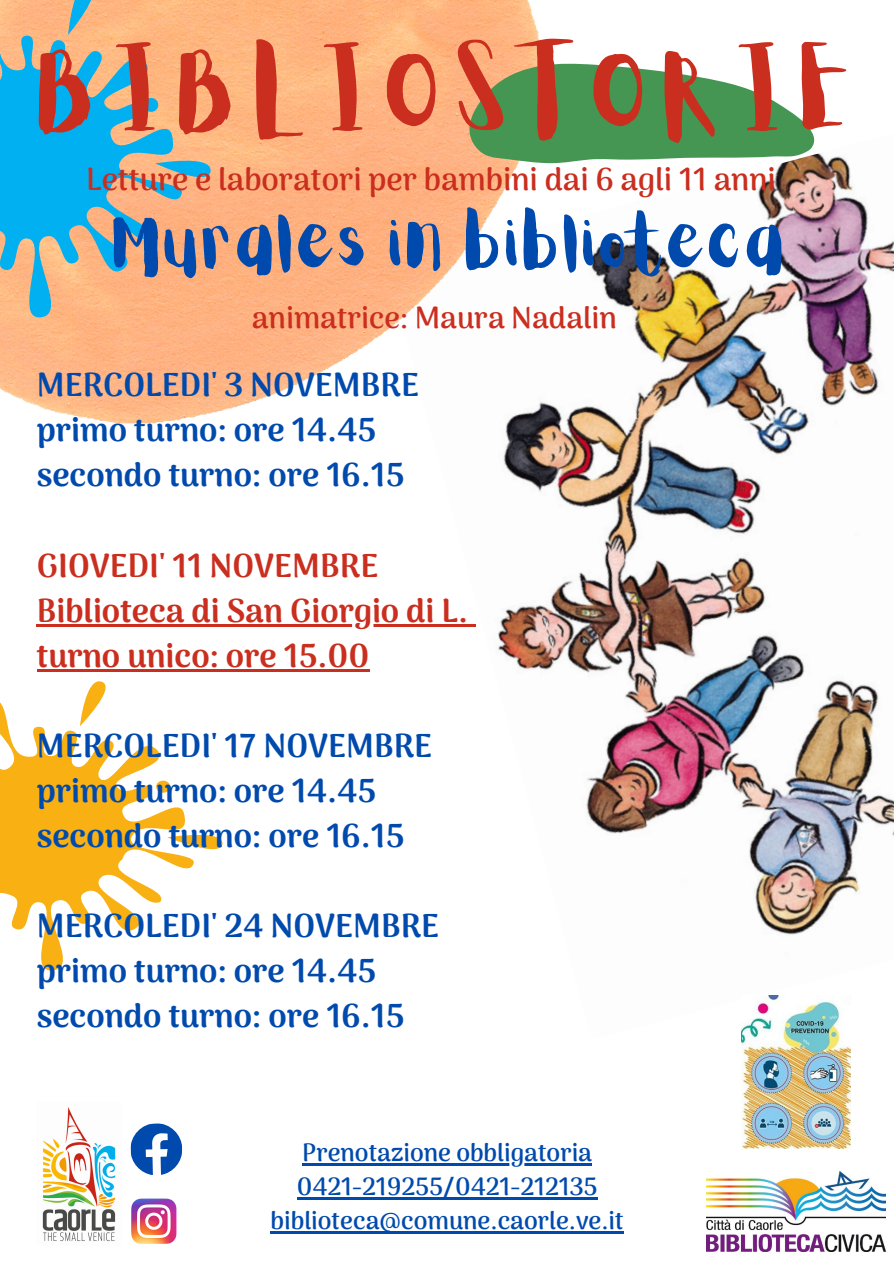
<style>
.page{position:relative;width:894px;height:1264px;background:#fff}
.page>*{position:absolute;margin:0;border:0;box-sizing:border-box;transform-origin:0 0}
.t1{font:96.75px "Aloja Extended";letter-spacing:.155em;color:#ca2e1e}
.t2{font:63px "Aloja Extended";color:#004aad}
.t3{font:900 32.85px "Arima Madurai";color:#004aad}
.t4{font:900 32.85px "Arima Madurai";color:#ca2e1e}
.t5{font:700 31.35px "Arima Madurai";color:#ca2e1e}
.t6{font:700 30px "Arima Madurai";color:#ca2e1e}
.t7{font:700 24.75px "Arima Madurai";color:#004aad}
</style>
<div class="page">
<img style="left:42px;top:1107px;width:74px;height:135px">
<img style="left:131px;top:1198px;width:46px;height:46px">
<svg style="left:130px;top:1123px;width:52px;height:52px"></svg>
<svg style="left:0;top:702px;width:194px;height:269px"></svg>
<svg style="left:156px;top:780px;width:14px;height:12px"></svg>
<svg style="left:80px;top:681px;width:38px;height:45px"></svg>
<svg style="left:167px;top:828px;width:56px;height:30px"></svg>
<img style="left:706px;top:1171px;width:179px;height:80px">
<img style="left:387px;top:156px;width:506px;height:779px">
<img style="left:0;top:0;width:540px;height:423px">
<svg style="left:0;top:0;width:185px;height:321px;background:#93b3af"></svg>
<svg style="left:144px;top:98px;width:14px;height:14px"></svg>
<svg style="left:68px;top:0;width:38px;height:35px"></svg>
<svg style="left:155px;top:154px;width:57px;height:34px;background:#a5b4a9"></svg>
<hr style="left:37px;top:624px;width:431px;height:2px;background:#ca2e1e">
<svg style="left:468px;top:624px;width:7px;height:2px"></svg>
<hr style="left:37px;top:669px;width:332px;height:2px;background:#ca2e1e">
<svg style="left:469px;top:63px;width:356px;height:100px"></svg>
<hr style="left:302px;top:1163px;width:290px;height:2px;background:#004aad">
<hr style="left:296px;top:1197px;width:301px;height:2px;background:#004aad">
<hr style="left:270px;top:1230px;width:353px;height:3px;background:#004aad">
<img style="left:741px;top:995px;width:109px;height:153px">
<p class="t1" style="left:39px;top:49px;width:818px">BIBLIOSTORIE</p>
<p class="t5" style="left:86px;top:161px;width:691px">Letture e laboratori per bambini dai 6 agli 11 anni</p>
<p class="t2" style="left:113px;top:214px;width:675px">Murales in biblioteca</p>
<p class="t6" style="left:252px;top:300px;width:366px">animatrice: Maura Nadalin</p>
<p class="t3" style="left:37px;top:366px;width:384px">MERCOLEDI' 3 NOVEMBRE</p>
<p class="t3" style="left:37px;top:411px;width:341px">primo turno: ore 14.45</p>
<p class="t3" style="left:37px;top:456px;width:369px">secondo turno: ore 16.15</p>
<p class="t4" style="left:37px;top:546px;width:343px">GIOVEDI' 11 NOVEMBRE</p>
<p class="t4" style="left:37px;top:591px;width:433px">Biblioteca di San Giorgio di L.</p>
<p class="t4" style="left:37px;top:636px;width:334px">turno unico: ore 15.00</p>
<p class="t3" style="left:37px;top:726px;width:397px">MERCOLEDI' 17 NOVEMBRE</p>
<p class="t3" style="left:37px;top:771px;width:341px">primo turno: ore 14.45</p>
<p class="t3" style="left:37px;top:816px;width:369px">secondo turno: ore 16.15</p>
<p class="t3" style="left:37px;top:906px;width:404px">MERCOLEDI' 24 NOVEMBRE</p>
<p class="t3" style="left:37px;top:951px;width:341px">primo turno: ore 14.45</p>
<p class="t3" style="left:37px;top:996px;width:369px">secondo turno: ore 16.15</p>
<p class="t7" style="left:302px;top:1138px;width:291px">Prenotazione obbligatoria</p>
<p class="t7" style="left:296px;top:1171px;width:302px">0421-219255/0421-212135</p>
<p class="t7" style="left:270px;top:1205px;width:354px">biblioteca@comune.caorle.ve.it</p>
</div>
